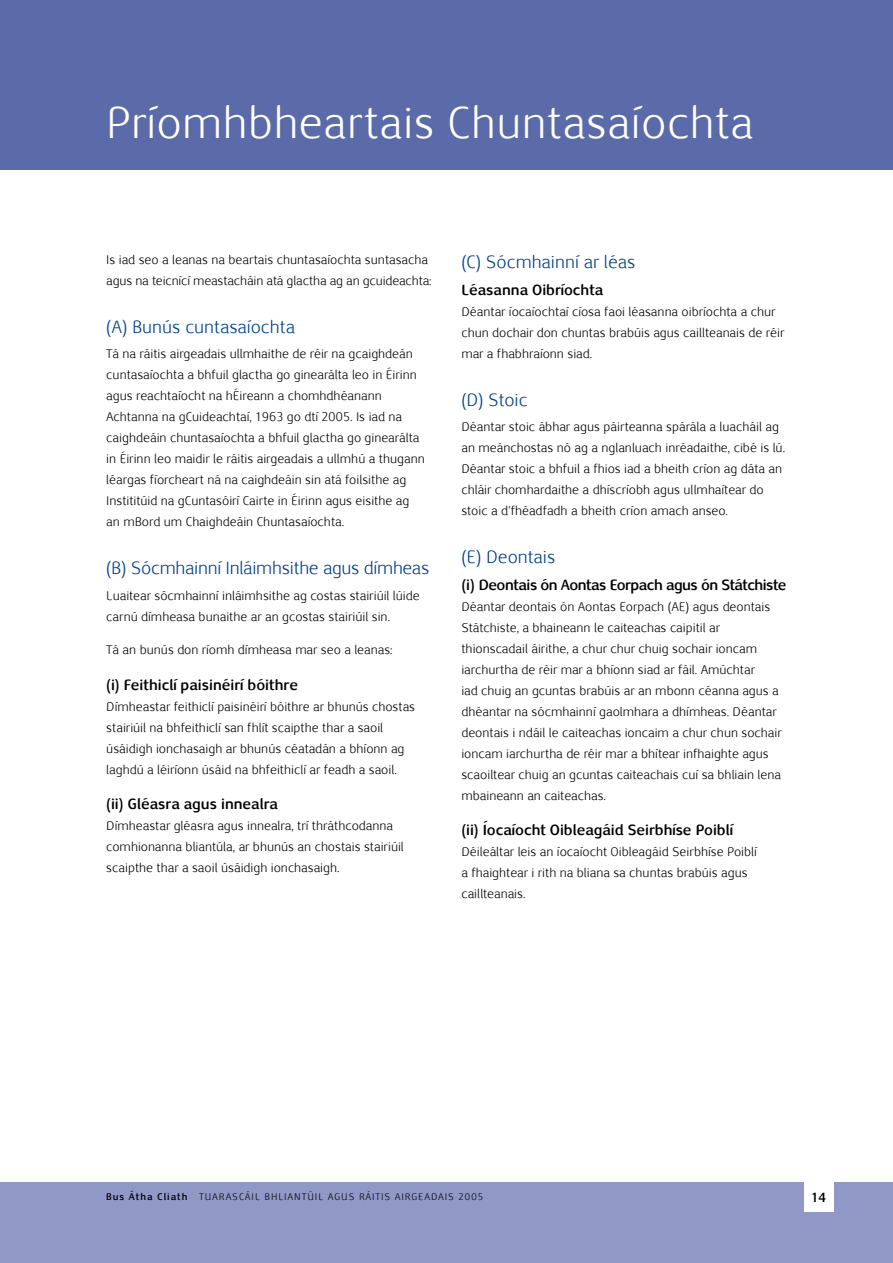
<style>
.page{position:relative;width:893px;height:1263px;background:#fff}
.page>*{position:absolute;margin:0;border:0;box-sizing:border-box;transform-origin:0 0}
.t1{font:45px "Nexus Sans";letter-spacing:.01em;color:#fff}
.t2{font:18px "Nexus Sans";color:#003f8a}
.t3{font:700 15px "Nexus Sans";color:#000}
.t4{font:700 15px "Nexus Sans";letter-spacing:-.03em;color:#000}
.t5{font:700 13.5px "Nexus Sans";color:#000}
.t6{font:12.75px/21px "Nexus Sans";color:#000}
.t7{font:9.75px "Nexus Sans";letter-spacing:.1em;color:#000}
.s1{font-weight:700}
</style>
<div class="page">
<div style="left:0;top:1182px;width:893px;height:81px;background:#9099c6"></div>
<div style="left:804px;top:1182px;width:29px;height:30px;background:#fff"></div>
<div style="left:0;top:0;width:893px;height:170px;background:#5b6aa8"></div>
<h1 class="t1" style="left:106px;top:96px;width:649px">Príomhbheartais Chuntasaíochta</h1>
<p class="t6" style="left:106px;top:249px;width:327px">Is iad seo a leanas na beartais chuntasaíochta suntasacha agus na teicnící meastacháin atá glactha ag an gcuideachta:</p>
<h2 class="t2" style="left:106px;top:316px;width:190px">(A) Bunús cuntasaíochta</h2>
<p class="t6" style="left:106px;top:343px;width:320px">Tá na ráitis airgeadais ullmhaithe de réir na gcaighdeán cuntasaíochta a bhfuil glactha go ginearálta leo in Éirinn agus reachtaíocht na hÉireann a chomhdhéanann Achtanna na gCuideachtaí, 1963 go dtí 2005. Is iad na caighdeáin chuntasaíochta a bhfuil glactha go ginearálta in Éirinn leo maidir le ráitis airgeadais a ullmhú a thugann léargas fíorcheart ná na caighdeáin sin atá foilsithe ag Instititúid na gCuntasóirí Cairte in Éirinn agus eisithe ag an mBord um Chaighdeáin Chuntasaíochta.</p>
<h2 class="t2" style="left:106px;top:557px;width:325px">(B) Sócmhainní Inláimhsithe agus dímheas</h2>
<p class="t6" style="left:106px;top:585px;width:315px">Luaitear sócmhainní inláimhsithe ag costas stairiúil lúide carnú dímheasa bunaithe ar an gcostas stairiúil sin.</p>
<p class="t6" style="left:106px;top:639px;width:288px">Tá an bunús don ríomh dímheasa mar seo a leanas:</p>
<p class="t3" style="left:106px;top:675px;width:193px">(i) Feithiclí paisinéirí bóithre</p>
<p class="t6" style="left:106px;top:696px;width:310px">Dímheastar feithiclí paisinéirí bóithre ar bhunús chostas stairiúil na bhfeithiclí san fhlít scaipthe thar a saoil úsáidigh ionchasaigh ar bhunús céatadán a bhíonn ag laghdú a léiríonn úsáid na bhfeithiclí ar feadh a saoil.</p>
<p class="t3" style="left:106px;top:794px;width:173px">(ii) Gléasra agus innealra</p>
<p class="t6" style="left:106px;top:815px;width:299px">Dímheastar gléasra agus innealra, trí thráthcodanna comhionanna bliantúla, ar bhunús an chostais stairiúil scaipthe thar a saoil úsáidigh ionchasaigh.</p>
<h2 class="t2" style="left:461px;top:251px;width:176px">(C) Sócmhainní ar léas</h2>
<p class="t3" style="left:461px;top:280px;width:143px">Léasanna Oibríochta</p>
<p class="t6" style="left:461px;top:301px;width:324px">Déantar íocaíochtaí cíosa faoi léasanna oibríochta a chur chun dochair don chuntas brabúis agus caillteanais de réir mar a fhabhraíonn siad.</p>
<h2 class="t2" style="left:461px;top:389px;width:68px">(D) Stoic</h2>
<p class="t6" style="left:461px;top:416px;width:325px">Déantar stoic ábhar agus páirteanna spárála a luacháil ag an meánchostas nó ag a nglanluach inréadaithe, cibé is lú.<br>Déantar stoic a bhfuil a fhios iad a bheith críon ag dáta an chláir chomhardaithe a dhíscríobh agus ullmhaítear do stoic a d’fhéadfadh a bheith críon amach anseo.</p>
<h2 class="t2" style="left:461px;top:546px;width:96px">(E) Deontais</h2>
<p class="t4" style="left:461px;top:575px;width:327px">(i) Deontais ón Aontas Eorpach agus ón Státchiste</p>
<p class="t6" style="left:461px;top:596px;width:322px">Déantar deontais ón Aontas Eorpach (AE) agus deontais Státchiste, a bhaineann le caiteachas caipitil ar thionscadail áirithe, a chur chur chuig sochair ioncam iarchurtha de réir mar a bhíonn siad ar fáil. Amúchtar<br>iad chuig an gcuntas brabúis ar an mbonn céanna agus a dhéantar na sócmhainní gaolmhara a dhímheas. Déantar deontais i ndáil le caiteachas ioncaim a chur chun sochair ioncam iarchurtha de réir mar a bhítear infhaighte agus scaoiltear chuig an gcuntas caiteachais cuí sa bhliain lena mbaineann an caiteachas.</p>
<p class="t3" style="left:461px;top:820px;width:273px">(ii) Íocaíocht Oibleagáid Seirbhíse Poiblí</p>
<p class="t6" style="left:461px;top:841px;width:297px">Déileáltar leis an íocaíocht Oibleagáid Seirbhíse Poiblí a fhaightear i rith na bliana sa chuntas brabúis agus caillteanais.</p>
<p class="t7" style="left:106px;top:1191px;width:379px"><span class="s1">Bus Átha Cliath</span> TUARASCÁIL BHLIANTÚIL AGUS RÁITIS AIRGEADAIS 2005</p>
<p class="t5" style="left:811px;top:1188px;width:16px">14</p>
</div>
